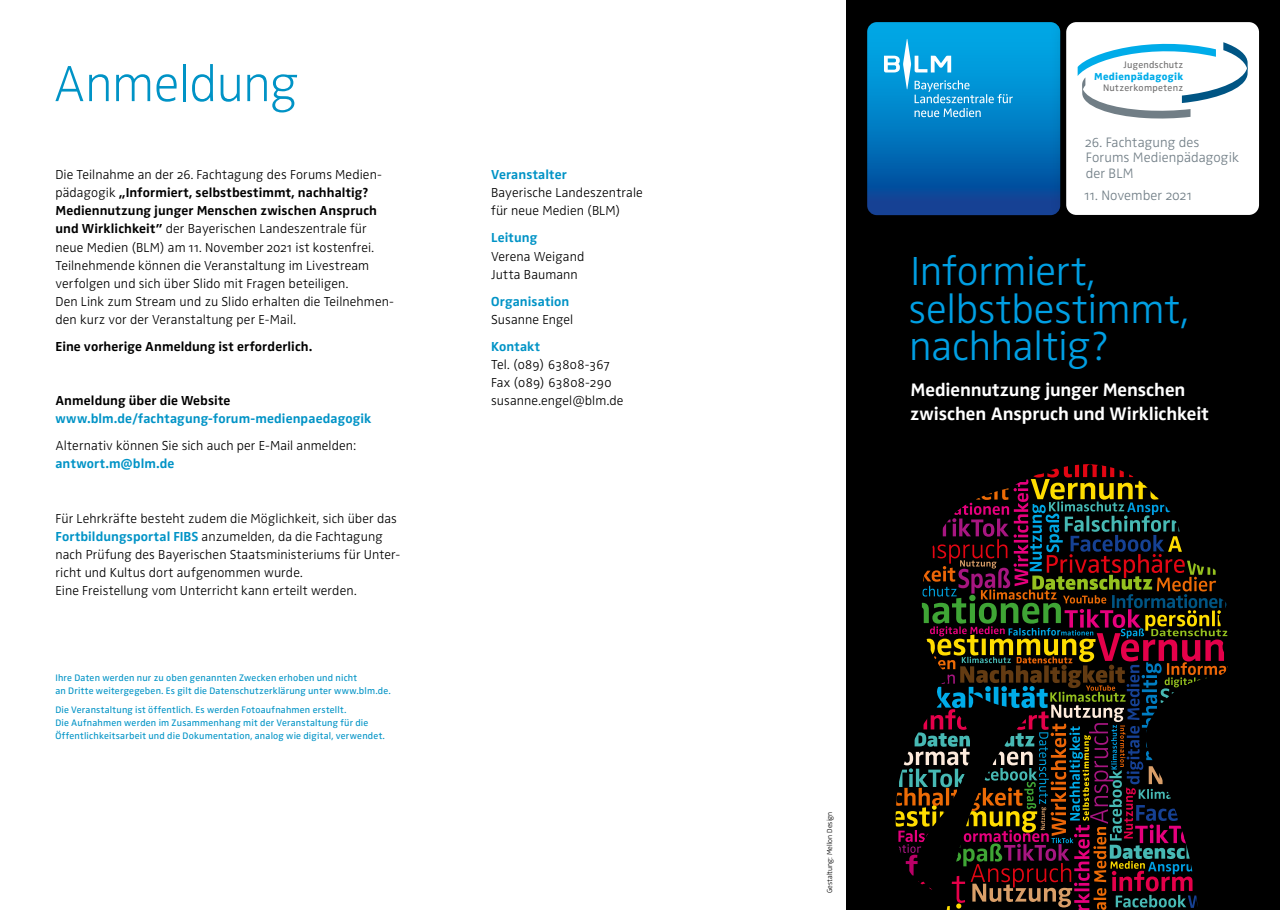
<style>
.page{position:relative;width:1280px;height:910px;background:#fff}
.page>*{position:absolute;margin:0;border:0;box-sizing:border-box;transform-origin:0 0}
.t1{font:300 expanded 52.5px "Zwo OT";letter-spacing:-.015em;color:#0093c6}
.t2{font:300 42px/37.2px "Zwo OT";letter-spacing:-.005em;color:#009fe3}
.t3{font:700 18.75px/24px "Zwo OT";letter-spacing:-.005em;color:#fff}
.t4{font:300 14.1px/15.8px "Zwo OT";color:#717e86}
.t5{font:300 13.5px/18.1px "Zwo OT";letter-spacing:.005em;color:#000}
.t6{font:700 13.5px "Zwo OT";letter-spacing:.01em;color:#0093c6}
.t7{font:700 13.5px "Zwo OT";letter-spacing:.01em;color:#000}
.t8{font:300 13.5px/18.1px "Zwo OT";letter-spacing:-.02em;color:#000}
.t9{font:800 10.5px "Zwo OT";letter-spacing:.025em;color:#00ace9}
.t10{font:9.75px/12.8px "Zwo OT";letter-spacing:.02em;color:#0093c6}
.t11{font:9.75px "Zwo OT";letter-spacing:.025em;color:#706f6f}
.t12{font:300 7.5px "Zwo OT";color:#000}
.s1{font-weight:700}
.s2{font-weight:700;color:#0093c6}
</style>
<div class="page">
<div style="left:846px;top:0;width:434px;height:910px;background:#000"></div>
<svg style="left:895px;top:464px;width:333px;height:446px"></svg>
<svg style="left:867px;top:22px;width:180px;height:193px"></svg>
<div style="left:1047px;top:3px;width:231px;height:231px;background:#000;opacity:.2"></div>
<div style="left:1066px;top:22px;width:193px;height:193px;background:#fff;border-radius:10px"></div>
<svg style="left:1078px;top:42px;width:169px;height:77px"></svg>
<h1 class="t1" style="left:53px;top:54px;width:247px">Anmeldung</h1>
<p class="t5" style="left:55px;top:166px;width:340px">Die Teilnahme an der 26. Fachtagung des Forums Medien&shy;pädagogik <span class="s1">„Informiert, selbstbestimmt, nachhaltig?<br>Mediennutzung junger Menschen zwischen Anspruch und Wirklichkeit”</span> der Bayerischen Landeszentrale für neue Medien (BLM) am 11. November 2021 ist kostenfrei.<br>Teilnehmende können die Veranstaltung im Livestream verfolgen und sich über Slido mit Fragen beteiligen.<br>Den Link zum Stream und zu Slido erhalten die Teilnehmen&shy;den kurz vor der Veranstaltung per E-Mail.</p>
<p class="t7" style="left:55px;top:338px;width:258px">Eine vorherige Anmeldung ist erforderlich.</p>
<p class="t7" style="left:55px;top:393px;width:176px">Anmeldung über die Website</p>
<p class="t6" style="left:55px;top:411px;width:317px">www.blm.de/fachtagung-forum-medienpaedagogik</p>
<p class="t5" style="left:55px;top:437px;width:302px">Alternativ können Sie sich auch per E-Mail anmelden:</p>
<p class="t6" style="left:55px;top:456px;width:120px">antwort.m@blm.de</p>
<p class="t5" style="left:55px;top:509px;width:346px">Für Lehrkräfte besteht zudem die Möglichkeit, sich über das <span class="s2">Fortbildungsportal FIBS</span> anzumelden, da die Fachtagung nach Prüfung des Bayerischen Staatsministeriums für Unter&shy;richt und Kultus dort aufgenommen wurde.<br>Eine Freistellung vom Unterricht kann erteilt werden.</p>
<p class="t10" style="left:55px;top:672px;width:337px">Ihre Daten werden nur zu oben genannten Zwecken erhoben und nicht<br>an Dritte weitergegeben. Es gilt die Datenschutzerklärung unter www.blm.de.</p>
<p class="t10" style="left:55px;top:704px;width:331px">Die Veranstaltung ist öffentlich. Es werden Fotoaufnahmen erstellt.<br>Die Aufnahmen werden im Zusammenhang mit der Veranstaltung für die<br>Öffentlichkeitsarbeit und die Dokumentation, analog wie digital, verwendet.</p>
<p class="t6" style="left:491px;top:167px;width:77px">Veranstalter</p>
<p class="t5" style="left:491px;top:184px;width:153px">Bayerische Landeszentrale für neue Medien (BLM)</p>
<p class="t6" style="left:491px;top:230px;width:48px">Leitung</p>
<p class="t5" style="left:491px;top:247px;width:95px">Verena Weigand<br>Jutta Baumann</p>
<p class="t6" style="left:491px;top:293px;width:80px">Organisation</p>
<p class="t5" style="left:491px;top:311px;width:84px">Susanne Engel</p>
<p class="t6" style="left:491px;top:338px;width:51px">Kontakt</p>
<p class="t8" style="left:491px;top:356px;width:134px">Tel. (089) 63808-367<br>Fax (089) 63808-290 susanne.engel@blm.de</p>
<p class="t11" style="left:1124px;top:59px;width:61px">Jugendschutz</p>
<p class="t9" style="left:1094px;top:70px;width:90px">Medienpädagogik</p>
<p class="t11" style="left:1103px;top:82px;width:82px">Nutzerkompetenz</p>
<p class="t4" style="left:1085px;top:134px;width:155px">26. Fachtagung des<br>Forums Medienpädagogik der BLM</p>
<p class="t4" style="left:1085px;top:188px;width:109px">11. November 2021</p>
<h2 class="t2" style="left:908px;top:254px;width:282px">Informiert, selbstbestimmt, nachhaltig?</h2>
<h3 class="t3" style="left:910px;top:378px;width:300px">Mediennutzung junger Menschen zwischen Anspruch und Wirklichkeit</h3>
<p class="t12" style="left:825px;top:893px;width:83px;rotate:-90deg">Gestaltung: Mellon Design</p>
</div>
